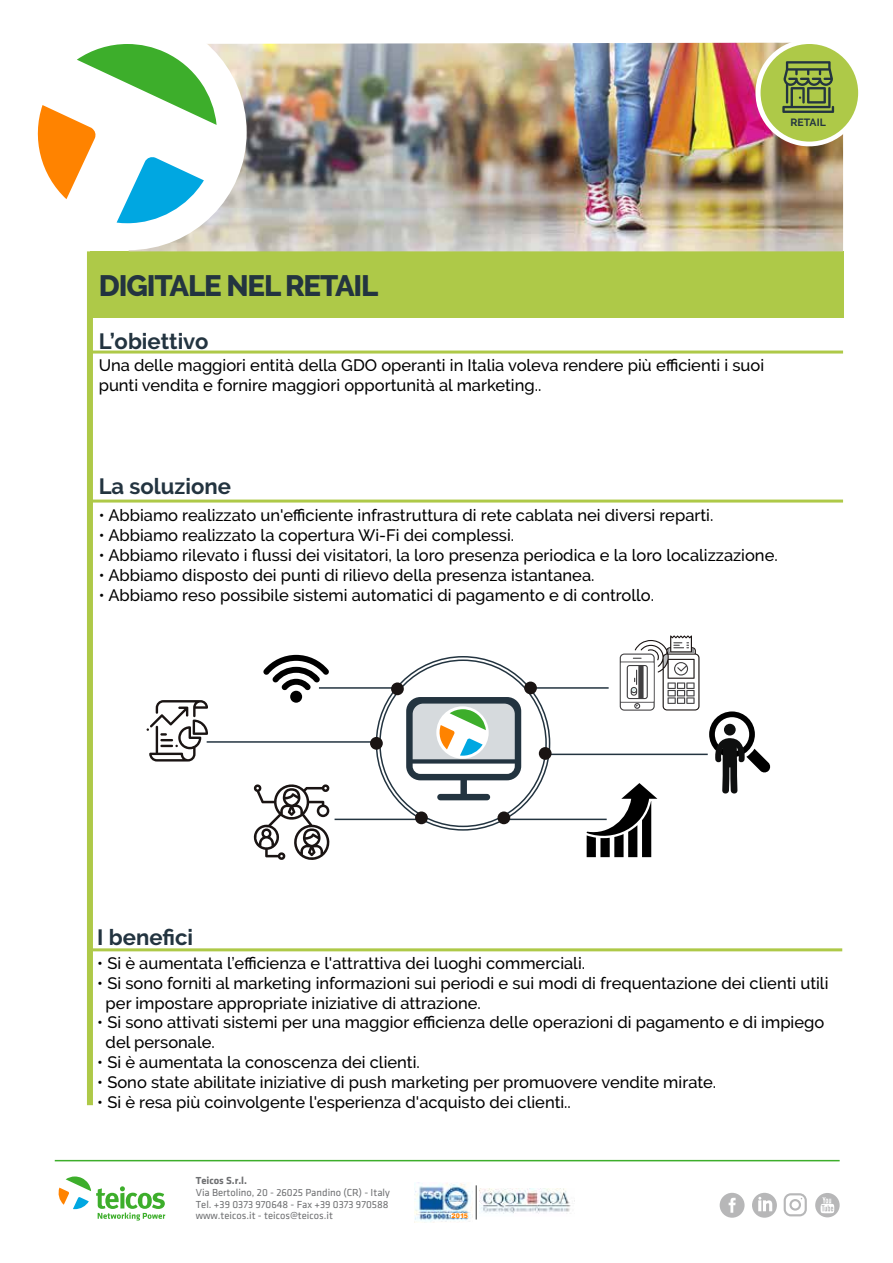
<style>
.page{position:relative;width:893px;height:1263px;background:#fff}
.page>*{position:absolute;margin:0;border:0;box-sizing:border-box;transform-origin:0 0}
.t1{font:800 29.4px "Raleway";letter-spacing:-.04em;color:#233440}
.t2{font:700 22.05px "Raleway";color:#233440}
.t3{font:500 16.5px/19.8px "Raleway";color:#000}
.t4{font:10.65px/11.7px "Klavika";color:#6f7072;text-align:justify}
.t5{font:700 10.65px "Klavika";color:#6f7072}
.t6{font:700 10.5px "Raleway";color:#233440}
.t7{font:900 6.3px "Arial";color:#ff8300}
</style>
<div class="page">
<div style="left:90px;top:251px;width:753px;height:67px;background:#aec948"></div>
<img style="left:128px;top:43px;width:715px;height:208px">
<div style="left:755px;top:39px;width:108px;height:107px;background:#fff;border-radius:50%"></div>
<div style="left:794px;top:30px;width:82px;height:57px;background:#fff"></div>
<div style="left:760px;top:44px;width:98px;height:98px;background:#aec948;border-radius:50%"></div>
<div style="left:11px;top:14px;width:236px;height:236px;background:#fff;border-radius:50%"></div>
<svg style="left:58px;top:1176px;width:107px;height:44px"></svg>
<img style="left:480px;top:1188px;width:91px;height:26px">
<img style="left:414px;top:1182px;width:58px;height:40px">
<hr style="left:476px;top:1185px;width:1px;height:34px;background:#3b3c3c">
<div style="left:451px;top:1213px;width:17px;height:5px;background:#fff"></div>
<svg style="left:720px;top:1193px;width:25px;height:25px"></svg>
<svg style="left:752px;top:1193px;width:25px;height:25px"></svg>
<svg style="left:815px;top:1193px;width:25px;height:24px"></svg>
<svg style="left:784px;top:1193px;width:23px;height:23px"></svg>
<hr style="left:55px;top:1160px;width:785px;height:1px;background:#3dae2b">
<svg style="left:37px;top:44px;width:180px;height:179px"></svg>
<div style="left:87px;top:251px;width:6px;height:854px;background:#aec948"></div>
<hr style="left:91px;top:351px;width:752px;height:3px;background:#aec948">
<hr style="left:90px;top:500px;width:753px;height:3px;background:#aec948">
<hr style="left:93px;top:948px;width:749px;height:3px;background:#aec948">
<svg style="left:782px;top:61px;width:52px;height:52px"></svg>
<svg style="left:375px;top:656px;width:176px;height:175px"></svg>
<hr style="left:319px;top:687px;width:78px;height:2px;background:#233440">
<hr style="left:207px;top:741px;width:169px;height:2px;background:#233440">
<hr style="left:335px;top:819px;width:87px;height:1px;background:#233440">
<hr style="left:530px;top:687px;width:79px;height:2px;background:#233440">
<hr style="left:542px;top:754px;width:166px;height:1px;background:#233440">
<hr style="left:506px;top:819px;width:101px;height:1px;background:#233440">
<div style="left:524px;top:681px;width:13px;height:13px;background:#1a1413;border-radius:50%"></div>
<div style="left:539px;top:747px;width:13px;height:13px;background:#1a1413;border-radius:50%"></div>
<div style="left:497px;top:811px;width:13px;height:13px;background:#1a1413;border-radius:50%"></div>
<div style="left:391px;top:682px;width:13px;height:13px;background:#1a1413;border-radius:50%"></div>
<div style="left:370px;top:737px;width:13px;height:13px;background:#1a1413;border-radius:50%"></div>
<div style="left:415px;top:811px;width:13px;height:13px;background:#1a1413;border-radius:50%"></div>
<svg style="left:263px;top:655px;width:66px;height:48px"></svg>
<svg style="left:254px;top:784px;width:75px;height:76px"></svg>
<svg style="left:147px;top:700px;width:61px;height:61px"></svg>
<svg style="left:709px;top:711px;width:61px;height:83px"></svg>
<svg style="left:587px;top:783px;width:70px;height:74px"></svg>
<svg style="left:620px;top:635px;width:79px;height:76px"></svg>
<p class="t6" style="left:791px;top:116px;width:37px">RETAIL</p>
<h1 class="t1" style="left:99px;top:269px;width:281px">DIGITALE NEL RETAIL</h1>
<h2 class="t2" style="left:99px;top:328px;width:111px">L’obiettivo</h2>
<p class="t3" style="left:99px;top:355px;width:667px">Una delle maggiori entità della GDO operanti in Italia voleva rendere più efficienti i suoi punti vendita e fornire maggiori opportunità al marketing..</p>
<h2 class="t2" style="left:99px;top:473px;width:134px">La soluzione</h2>
<p class="t3" style="left:99px;top:506px;width:616px">• Abbiamo realizzato un'efficiente infrastruttura di rete cablata nei diversi reparti.</p>
<p class="t3" style="left:99px;top:525px;width:417px">• Abbiamo realizzato la copertura Wi-Fi dei complessi.</p>
<p class="t3" style="left:99px;top:545px;width:680px">• Abbiamo rilevato i flussi dei visitatori, la loro presenza periodica e la loro localizzazione.</p>
<p class="t3" style="left:99px;top:565px;width:497px">• Abbiamo disposto dei punti di rilievo della presenza istantanea.</p>
<p class="t3" style="left:99px;top:585px;width:557px">• Abbiamo reso possibile sistemi automatici di pagamento e di controllo.</p>
<h2 class="t2" style="left:97px;top:924px;width:97px">I benefici</h2>
<p class="t3" style="left:97px;top:953px;width:489px">• Si è aumentata l’efficienza e l'attrattiva dei luoghi commerciali.</p>
<p class="t3" style="left:106px;top:973px;width:724px;text-indent:-8px">• Si sono forniti al marketing informazioni sui periodi e sui modi di frequentazione dei clienti utili per impostare appropriate iniziative di attrazione.</p>
<p class="t3" style="left:106px;top:1012px;width:720px;text-indent:-8px">• Si sono attivati sistemi per una maggior efficienza delle operazioni di pagamento e di impiego del personale.</p>
<p class="t3" style="left:97px;top:1052px;width:324px">• Si è aumentata la conoscenza dei clienti.</p>
<p class="t3" style="left:97px;top:1072px;width:620px">• Sono state abilitate iniziative di push marketing per promuovere vendite mirate.</p>
<p class="t3" style="left:97px;top:1092px;width:475px">• Si è resa più coinvolgente l'esperienza d'acquisto dei clienti..</p>
<p class="t5" style="left:196px;top:1175px;width:53px">Teicos S.r.l.</p>
<p class="t4" style="left:196px;top:1187px;width:196px">Via Bertolino, 20 - 26025 Pandino (CR) - Italy Tel. +39 0373 970648 - Fax +39 0373 970588 www.teicos.it - teicos@teicos.it</p>
<p class="t7" style="left:452px;top:1211px;width:18px">2015</p>
</div>
